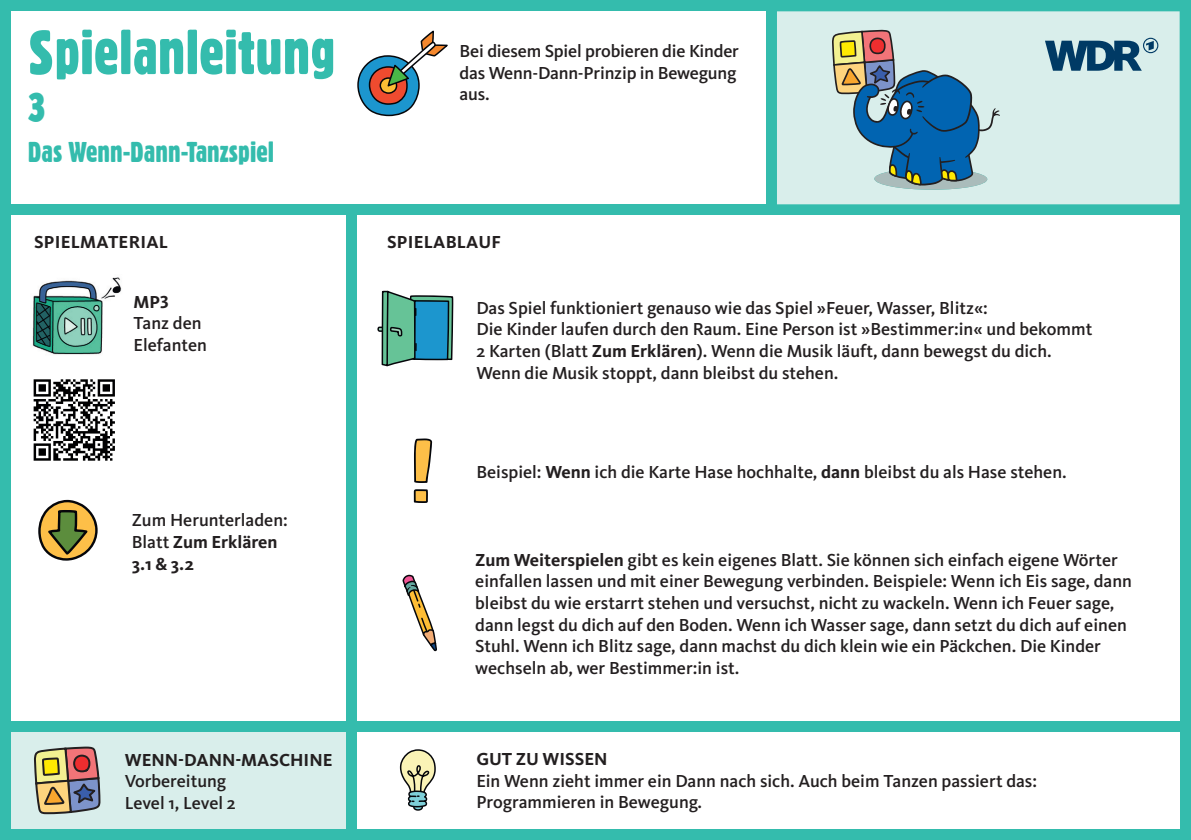
<style>
.page{position:relative;width:1191px;height:840px;background:#fff}
.page>*{position:absolute;margin:0;border:0;box-sizing:border-box;transform-origin:0 0}
.t1{font:60.8px "Gothic 821 Condensed BT";color:#34bcad}
.t2{font:40px "Gothic 821 Condensed BT";color:#34bcad}
.t3{font:28px "Gothic 821 Condensed BT";color:#34bcad}
.t4{font:500 18px/21.6px "WDR Sans";color:#231f20}
.t5{font:700 18px "WDR Sans";color:#231f20}
.s1{font-weight:700}
</style>
<div class="page">
<div style="left:0;top:0;width:1191px;height:839px;background:#34bcad"></div>
<div style="left:777px;top:11px;width:402px;height:193px;background:#d9eeeb"></div>
<div style="left:11px;top:11px;width:754px;height:193px;background:#fff"></div>
<div style="left:357px;top:215px;width:822px;height:505px;background:#fff"></div>
<div style="left:357px;top:731px;width:822px;height:97px;background:#fff"></div>
<div style="left:11px;top:215px;width:335px;height:505px;background:#fff"></div>
<div style="left:11px;top:731px;width:335px;height:97px;background:#d9eeeb"></div>
<svg style="left:34px;top:746px;width:66px;height:67px"></svg>
<svg style="left:38px;top:499px;width:60px;height:62px"></svg>
<svg style="left:357px;top:31px;width:91px;height:86px"></svg>
<svg style="left:377px;top:290px;width:76px;height:76px"></svg>
<svg style="left:402px;top:574px;width:35px;height:76px"></svg>
<svg style="left:400px;top:749px;width:36px;height:61px"></svg>
<svg style="left:414px;top:489px;width:14px;height:13px"></svg>
<svg style="left:414px;top:438px;width:18px;height:44px"></svg>
<img style="left:32px;top:277px;width:90px;height:78px">
<svg style="left:33px;top:379px;width:80px;height:82px"></svg>
<svg style="left:34px;top:379px;width:81px;height:81px"></svg>
<svg style="left:832px;top:26px;width:168px;height:164px"></svg>
<svg style="left:1045px;top:38px;width:113px;height:33px"></svg>
<h1 class="t1" style="left:28px;top:15px;width:309px">Spielanleitung</h1>
<h2 class="t2" style="left:28px;top:84px;width:19px">3</h2>
<h3 class="t3" style="left:28px;top:135px;width:248px">Das Wenn-Dann-Tanzspiel</h3>
<p class="t4" style="left:459px;top:40px;width:281px">Bei diesem Spiel probieren die Kinder das Wenn-Dann-Prinzip in Bewegung aus.</p>
<p class="t5" style="left:34px;top:230px;width:135px">SPIELMATERIAL</p>
<p class="t5" style="left:387px;top:230px;width:115px">SPIELABLAUF</p>
<p class="t5" style="left:133px;top:290px;width:37px">MP3</p>
<p class="t4" style="left:133px;top:312px;width:75px">Tanz den<br>Elefanten</p>
<p class="t4" style="left:132px;top:509px;width:157px">Zum Herunterladen:<br>Blatt <span class="s1">Zum Erklären<br>3.1 &amp; 3.2</span></p>
<p class="t5" style="left:125px;top:748px;width:209px">WENN-DANN-MASCHINE</p>
<p class="t4" style="left:125px;top:769px;width:113px">Vorbereitung<br>Level 1, Level 2</p>
<p class="t4" style="left:476px;top:297px;width:617px">Das Spiel funktioniert genauso wie das Spiel »Feuer, Wasser, Blitz«:<br>Die Kinder laufen durch den Raum. Eine Person ist »Bestimmer:in« und bekommt 2 Karten (Blatt <span class="s1">Zum Erklären</span>). Wenn die Musik läuft, dann bewegst du dich.<br>Wenn die Musik stoppt, dann bleibst du stehen.</p>
<p class="t4" style="left:476px;top:460px;width:592px">Beispiel: <span class="s1">Wenn</span> ich die Karte Hase hochhalte, <span class="s1">dann</span> bleibst du als Hase stehen.</p>
<p class="t4" style="left:475px;top:548px;width:658px"><span class="s1">Zum Weiterspielen</span> gibt es kein eigenes Blatt. Sie können sich einfach eigene Wörter einfallen lassen und mit einer Bewegung verbinden. Beispiele: Wenn ich Eis sage, dann bleibst du wie erstarrt stehen und versuchst, nicht zu wackeln. Wenn ich Feuer sage, dann legst du dich auf den Boden. Wenn ich Wasser sage, dann setzt du dich auf einen Stuhl. Wenn ich Blitz sage, dann machst du dich klein wie ein Päckchen. Die Kinder wechseln ab, wer Bestimmer:in ist.</p>
<p class="t5" style="left:476px;top:747px;width:133px">GUT ZU WISSEN</p>
<p class="t4" style="left:476px;top:769px;width:562px">Ein Wenn zieht immer ein Dann nach sich. Auch beim Tanzen passiert das:<br>Programmieren in Bewegung.</p>
</div>
